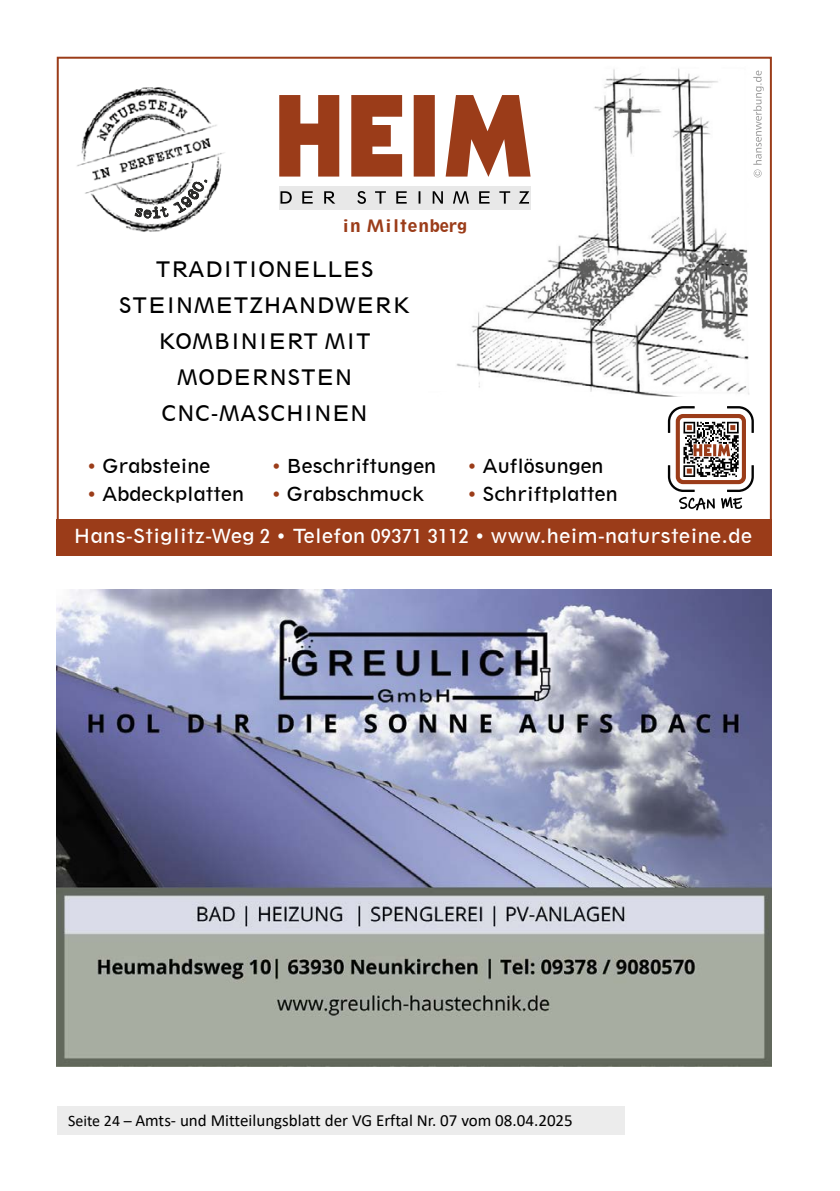
<style>
.page{position:relative;width:840px;height:1191px;background:#fff}
.page>*{position:absolute;margin:0;border:0;box-sizing:border-box;transform-origin:0 0}
.t1{font:20px/36px "Geometric 212 BT";letter-spacing:.02em;color:#000;text-align:center}
.t2{font:18.2px "Geometric 212 BT";letter-spacing:.02em;color:#fff}
.t3{font:18px "Geometric 212 BT";color:#000}
.t4{font:17px "Calibri";color:#000}
.t5{font:800 16px "Geometric 212 BT";letter-spacing:.05em;color:#9b3c19}
.s1{color:#9b3c19}
.s2{font-size:16px}
</style>
<div class="page">
<img style="left:428px;top:68px;width:331px;height:328px">
<img style="left:752px;top:71px;width:10px;height:106px">
<div style="left:57px;top:519px;width:714px;height:37px;background:#9b3c19"></div>
<img style="left:77px;top:87px;width:148px;height:145px">
<svg style="left:667px;top:406px;width:86px;height:104px"></svg>
<svg style="left:279px;top:95px;width:251px;height:82px"></svg>
<div style="left:279px;top:186px;width:251px;height:23px;background:#e8e8e8"></div>
<svg style="left:280px;top:191px;width:249px;height:13px"></svg>
<div style="left:57px;top:57px;width:714px;height:499px;border:2px solid #9b3c19"></div>
<img style="left:57px;top:589px;width:714px;height:477px">
<div style="left:57px;top:1106px;width:567px;height:28px;background:#ececec"></div>
<svg style="left:135px;top:180px;width:72px;height:38px"></svg>
<p class="t5" style="left:342px;top:215px;width:126px">in Miltenberg</p>
<p class="t1" style="left:119px;top:251px;width:292px">TRADITIONELLES<br>STEINMETZHANDWERK<br>KOMBINIERT MIT<br>MODERNSTEN<br>CNC-MASCHINEN</p>
<p class="t3" style="left:86px;top:455px;width:125px"><span class="s1">•</span> Grabsteine</p>
<p class="t3" style="left:86px;top:483px;width:159px"><span class="s1">•</span> Abdeckplatten</p>
<p class="t3" style="left:271px;top:455px;width:167px"><span class="s1">•</span> Beschriftungen</p>
<p class="t3" style="left:271px;top:483px;width:155px"><span class="s1">•</span> Grabschmuck</p>
<p class="t3" style="left:466px;top:455px;width:138px"><span class="s1">•</span> Auflösungen</p>
<p class="t3" style="left:466px;top:483px;width:152px"><span class="s1">•</span> Schriftplatten</p>
<p class="t2" style="left:74px;top:524px;width:679px">Hans-Stiglitz-Weg 2 • Telefon 09371 3112 • www.heim-natursteine.de</p>
<p class="t4" style="left:68px;top:1109px;width:506px"><span class="s2">Seite 24 –</span> Amts- und Mitteilungsblatt der VG Erftal Nr. 07 vom 08.04.2025</p>
</div>
